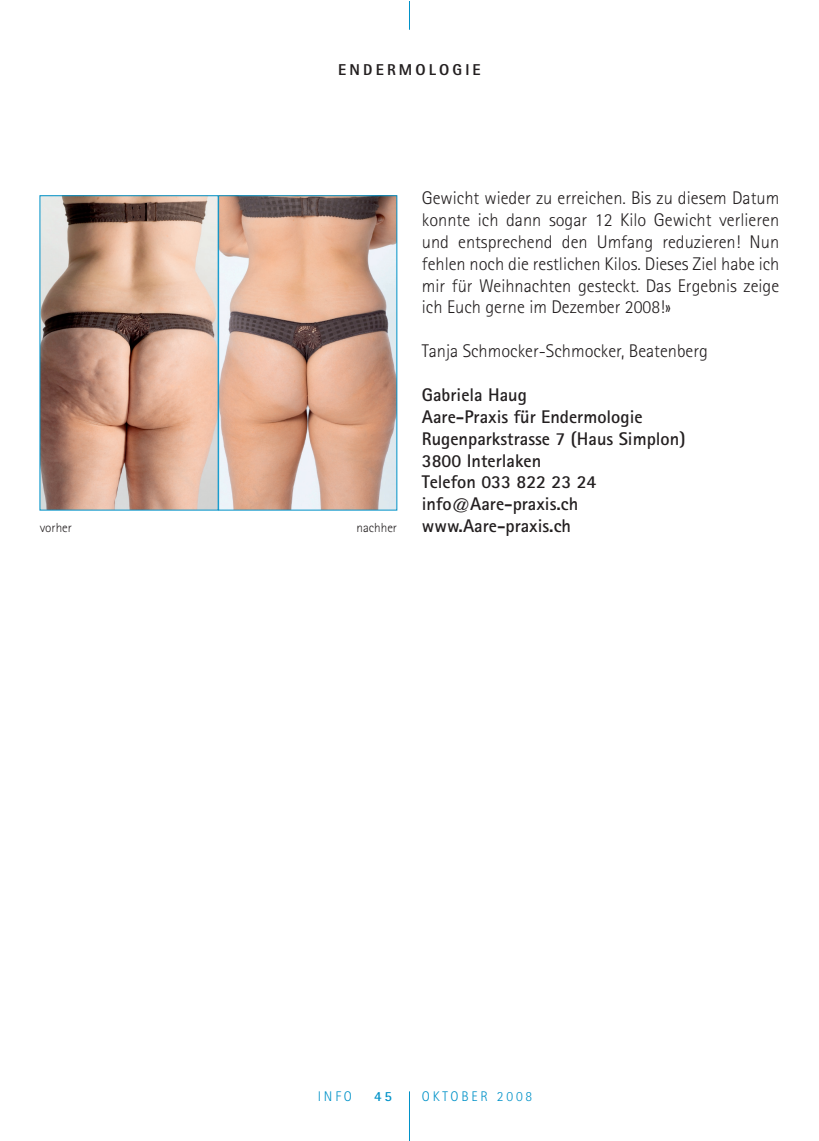
<style>
.page{position:relative;width:819px;height:1141px;background:#fff}
.page>*{position:absolute;margin:0;border:0;box-sizing:border-box;transform-origin:0 0}
.t1{font:300 18.38px/21.9px "Rotis Sans Serif";color:#231f20;text-align:justify}
.t2{font:700 18.38px/21.9px "Rotis Sans Serif";color:#231f20}
.t3{font:800 15.75px "Rotis Sans Serif";letter-spacing:.2em;color:#231f20}
.t4{font:300 14px "Rotis Sans Serif";letter-spacing:.2em;color:#0092c8}
.t5{font:700 14px "Rotis Sans Serif";color:#0092c8}
.t6{font:300 13.12px "Rotis Sans Serif";color:#231f20}
</style>
<div class="page">
<hr style="left:409px;top:1091px;width:1px;height:50px;background:#0092c8">
<svg style="left:409px;top:2px;width:1px;height:28px"></svg>
<img style="left:42px;top:197px;width:174px;height:311px">
<svg style="left:220px;top:197px;width:175px;height:311px;background:#cda490"></svg>
<div style="left:218px;top:195px;width:179px;height:315px;border:1px solid #0092c8"></div>
<p class="t3" style="left:338px;top:60px;width:144px">ENDERMOLOGIE</p>
<p class="t1" style="left:422px;top:187px;width:359px">Gewicht wieder zu erreichen. Bis zu diesem Datum konnte ich dann sogar 12 Kilo Gewicht verlieren und entsprechend den Umfang reduzieren! Nun fehlen noch die restlichen Kilos. Dieses Ziel habe ich mir für Weihnachten gesteckt. Das Ergebnis zeige ich Euch gerne im Dezember 2008!»</p>
<p class="t1" style="left:422px;top:340px;width:287px">Tanja Schmocker-Schmocker, Beatenberg</p>
<p class="t2" style="left:422px;top:383px;width:265px">Gabriela Haug<br>Aare-Praxis für Endermologie<br>Rugenparkstrasse 7 (Haus Simplon)<br>3800 Interlaken<br>Telefon 033 822 23 24 info@Aare-praxis.ch</p>
<p class="t6" style="left:40px;top:520px;width:34px">vorher</p>
<p class="t6" style="left:356px;top:520px;width:42px">nachher</p>
<p class="t2" style="left:422px;top:515px;width:151px">www.Aare-praxis.ch</p>
<p class="t4" style="left:318px;top:1088px;width:36px">INFO</p>
<p class="t5" style="left:374px;top:1087px;width:19px">45</p>
<p class="t4" style="left:422px;top:1088px;width:112px">OKTOBER 2008</p>
</div>
